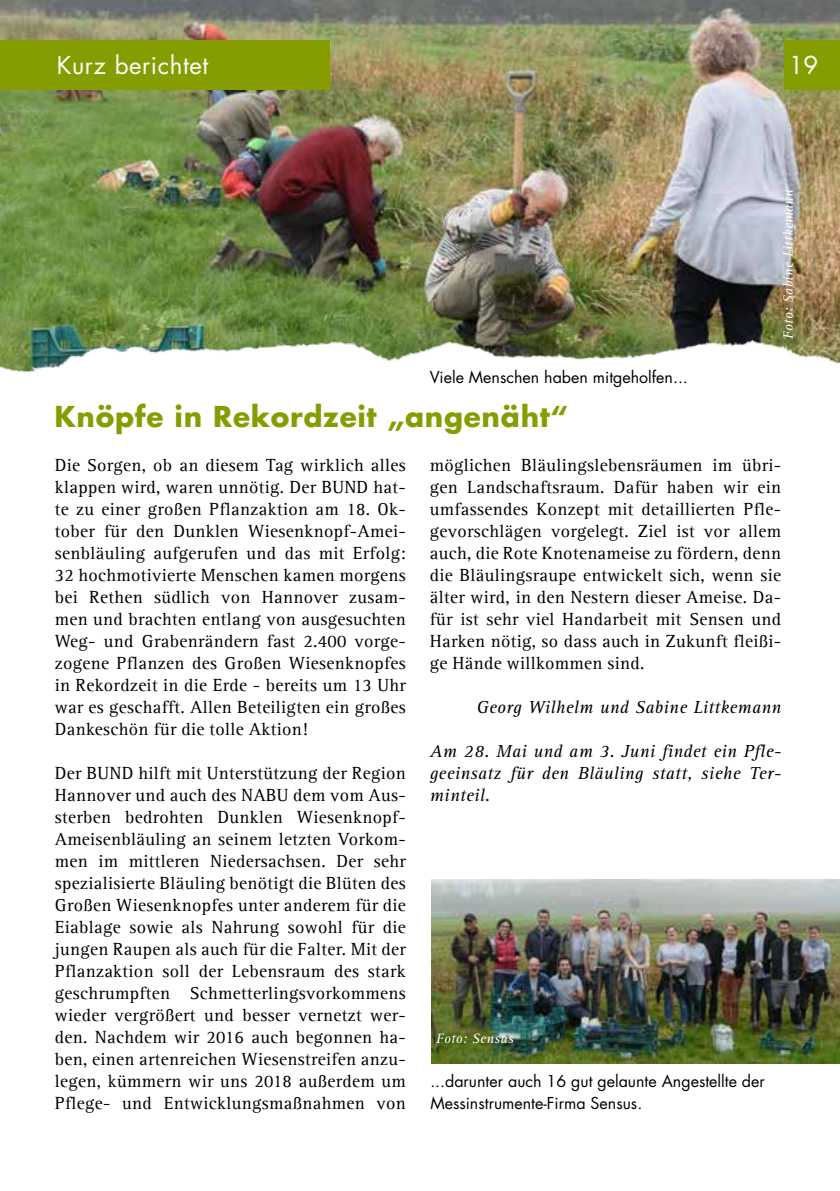
<style>
.page{position:relative;width:840px;height:1191px;background:#fff}
.page>*{position:absolute;margin:0;border:0;box-sizing:border-box;transform-origin:0 0}
.t1{font:700 28px "Futura CE";letter-spacing:.025em;color:#869d02}
.t2{font:24px "Futura CE";letter-spacing:.025em;color:#fff}
.t3{font:18px/22px "Agfa Rotis Serif";letter-spacing:.02em;color:#000;text-align:justify}
.t4{font:italic 18px/22px "Agfa Rotis Serif";letter-spacing:.02em;color:#000;text-align:justify}
.t5{font:16px/22px "Futura CE";color:#000}
.t6{font:italic 14px "Agfa Rotis Serif";letter-spacing:.02em;color:#fff}
</style>
<div class="page">
<img style="left:1px;top:0;width:838px;height:315px">
<img style="left:0;top:0;width:1px;height:382px">
<img style="left:0;top:315px;width:839px;height:67px">
<img style="left:431px;top:879px;width:408px;height:184px">
<div style="left:0;top:40px;width:329px;height:49px;background:#869d02"></div>
<div style="left:784px;top:40px;width:55px;height:49px;background:#869d02"></div>
<h2 class="t2" style="left:57px;top:50px;width:153px">Kurz berichtet</h2>
<h2 class="t2" style="left:788px;top:50px;width:31px">19</h2>
<p class="t5" style="left:429px;top:366px;width:259px">Viele Menschen haben mitgeholfen...</p>
<p class="t6" style="left:780px;top:338px;width:151px;rotate:-90deg">Foto: Sabine Littkemann</p>
<h1 class="t1" style="left:55px;top:395px;width:515px">Knöpfe in Rekordzeit „angenäht“</h1>
<p class="t3" style="left:429px;top:454px;width:352px">möglichen Bläulingslebensräumen im übri&shy;gen Landschaftsraum. Dafür haben wir ein umfassendes Konzept mit detaillierten Pfle&shy;gevorschlägen vorgelegt. Ziel ist vor allem auch, die Rote Knotenameise zu fördern, denn die Bläulingsraupe entwickelt sich, wenn sie älter wird, in den Nestern dieser Ameise. Da&shy;für ist sehr viel Handarbeit mit Sensen und Harken nötig, so dass auch in Zukunft fleißi&shy;ge Hände willkommen sind.</p>
<p class="t4" style="left:476px;top:696px;width:306px">Georg Wilhelm und Sabine Littkemann</p>
<p class="t4" style="left:429px;top:740px;width:352px">Am 28. Mai und am 3. Juni findet ein Pfle&shy;geeinsatz für den Bläuling statt, siehe Ter&shy;minteil.</p>
<p class="t3" style="left:55px;top:454px;width:352px">Die Sorgen, ob an diesem Tag wirklich alles klappen wird, waren unnötig. Der BUND hat&shy;te zu einer großen Pflanzaktion am 18. Ok&shy;tober für den Dunklen Wiesenknopf-Amei&shy;senbläuling aufgerufen und das mit Erfolg:<br>32 hochmotivierte Menschen kamen morgens bei Rethen südlich von Hannover zusam&shy;men und brachten entlang von ausgesuchten Weg- und Grabenrändern fast 2.400 vorge&shy;zogene Pflanzen des Großen Wiesenknopfes in Rekordzeit in die Erde - bereits um 13 Uhr war es geschafft. Allen Beteiligten ein großes Dankeschön für die tolle Aktion!</p>
<p class="t3" style="left:55px;top:761px;width:352px">Der BUND hilft mit Unterstützung der Region Hannover und auch des NABU dem vom Aus&shy;sterben bedrohten Dunklen Wiesenknopf-Ameisenbläuling an seinem letzten Vorkom&shy;men im mittleren Niedersachsen. Der sehr spezialisierte Bläuling benötigt die Blüten des Großen Wiesenknopfes unter anderem für die Eiablage sowie als Nahrung sowohl für die jungen Raupen als auch für die Falter. Mit der Pflanzaktion soll der Lebensraum des stark geschrumpften Schmetterlingsvorkommens wieder vergrößert und besser vernetzt wer&shy;den. Nachdem wir 2016 auch begonnen ha&shy;ben, einen artenreichen Wiesenstreifen anzu&shy;legen, kümmern wir uns 2018 außerdem um Pflege- und Entwicklungsmaßnahmen von</p>
<p class="t6" style="left:436px;top:1030px;width:79px">Foto: Sensus</p>
<p class="t5" style="left:430px;top:1070px;width:336px">...darunter auch 16 gut gelaunte Angestellte der<br>Messinstrumente-Firma Sensus.</p>
</div>
